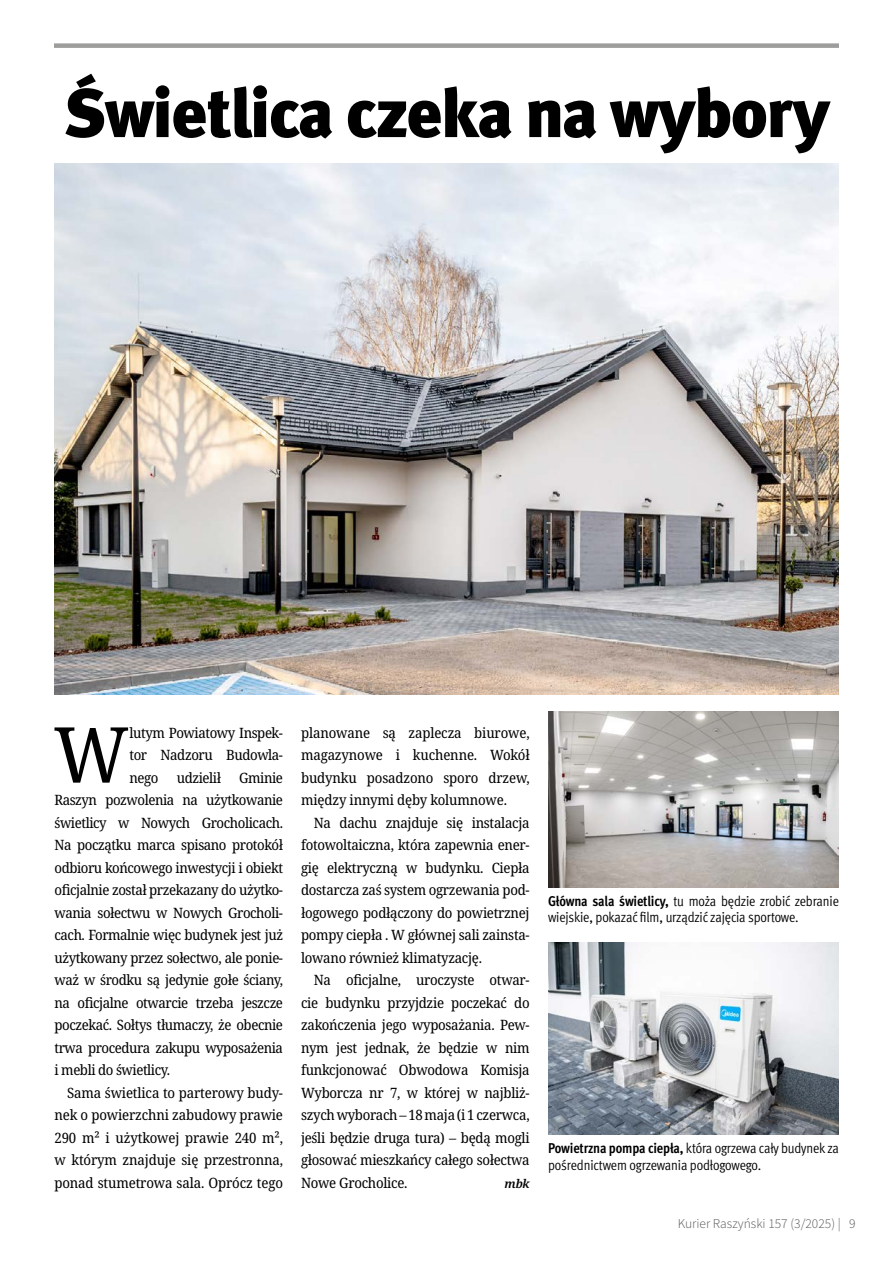
<style>
.page{position:relative;width:893px;height:1263px;background:#fff}
.page>*{position:absolute;margin:0;border:0;box-sizing:border-box;transform-origin:0 0}
.Akapit_inicjał{font:semi-condensed 77.25px "Noto Serif";color:#000}
.Duży_tytuł{font:900 69px "Meta Pro";letter-spacing:-.03em;color:#000}
.Akapit_-_artykuł{font:semi-condensed 14.25px/22.5px "Noto Serif";letter-spacing:-.02em;color:#000;text-align:justify}
.Akapit_inicjał-2{font:semi-condensed 14.25px/22.5px "Noto Serif";letter-spacing:-.03em;color:#000;text-align:justify}
.Podpis_pod_zdjęciem{font:14.25px/16.5px "Meta Pro Cond Norm";letter-spacing:-.015em;color:#000}
.t1{font:13.5px "Source Sans Variable";color:#575756}
.Akapit_-_artykuł-2{font:italic 12px "Noto Serif";color:#000}
.s1{font-family:"Meta Pro";font-weight:700;font-stretch:condensed}
</style>
<div class="page">
<div style="left:54px;top:43px;width:785px;height:5px;background:#9d9d9c"></div>
<img style="left:54px;top:163px;width:785px;height:531px">
<img style="left:548px;top:711px;width:291px;height:177px">
<img style="left:548px;top:942px;width:291px;height:192px">
<p class="Duży_tytuł" style="left:63px;top:58px;width:768px">Świetlica czeka na wybory</p>
<p class="Akapit_inicjał" style="left:54px;top:702px;width:76px">W</p>
<p class="Akapit_inicjał-2" style="left:129px;top:722px;width:155px">lutym Powiatowy Inspek&shy;tor Nadzoru Budowla&shy;nego</p>
<p class="Akapit_inicjał-2" style="left:177px;top:767px;width:46px">udzielił</p>
<p class="Akapit_inicjał-2" style="left:54px;top:767px;width:230px;text-indent:185px">Gminie Raszyn pozwolenia na użytkowanie świetlicy w Nowych Grocholicach.<br>Na początku marca spisano protokół odbioru końcowego inwestycji i obiekt oficjalnie został przekazany do użytko&shy;wania sołectwu w Nowych Grocholi&shy;cach. Formalnie więc budynek jest już użytkowany przez sołectwo, ale ponie&shy;waż w środku są jedynie gołe ściany, na oficjalne otwarcie trzeba jeszcze poczekać. Sołtys tłumaczy, że obecnie trwa procedura zakupu wyposażenia i mebli do świetlicy.</p>
<p class="Akapit_-_artykuł" style="left:54px;top:1082px;width:230px;text-indent:13px">Sama świetlica to parterowy budy&shy;nek o powierzchni zabudowy prawie 290 m² i użytkowej prawie 240 m², w którym znajduje się przestronna, ponad stumetrowa sala. Oprócz tego</p>
<p class="Akapit_-_artykuł" style="left:301px;top:722px;width:230px">planowane są zaplecza biurowe, magazynowe i kuchenne. Wokół budynku posadzono sporo drzew, między innymi dęby kolumnowe.</p>
<p class="Akapit_-_artykuł" style="left:301px;top:812px;width:230px;text-indent:13px">Na dachu znajduje się instalacja fotowoltaiczna, która zapewnia ener&shy;gię elektryczną w budynku. Ciepła dostarcza zaś system ogrzewania pod&shy;łogowego podłączony do powietrznej pompy ciepła . W głównej sali zainsta&shy;lowano również klimatyzację.</p>
<p class="Akapit_-_artykuł" style="left:301px;top:969px;width:230px;text-indent:13px">Na oficjalne, uroczyste otwar&shy;cie budynku przyjdzie poczekać do zakończenia jego wyposażania. Pew&shy;nym jest jednak, że będzie w nim funkcjonować Obwodowa Komisja Wyborcza nr 7, w której w najbliż&shy;szych wyborach – 18 maja (i 1 czerwca, jeśli będzie druga tura) – będą mogli głosować mieszkańcy całego sołectwa Nowe Grocholice.</p>
<p class="Akapit_-_artykuł-2" style="left:505px;top:1175px;width:27px">mbk</p>
<p class="Podpis_pod_zdjęciem" style="left:548px;top:892px;width:292px"><span class="s1">Główna sala świetlicy,</span> tu moża będzie zrobić zebranie wiejskie, pokazać film, urządzić zajęcia sportowe.</p>
<p class="Podpis_pod_zdjęciem" style="left:548px;top:1139px;width:292px"><span class="s1">Powietrzna pompa ciepła,</span> która ogrzewa cały budynek za pośrednictwem ogrzewania podłogowego.</p>
<p class="t1" style="left:678px;top:1215px;width:179px">Kurier Raszyński 157 (3/2025) | 9</p>
</div>
